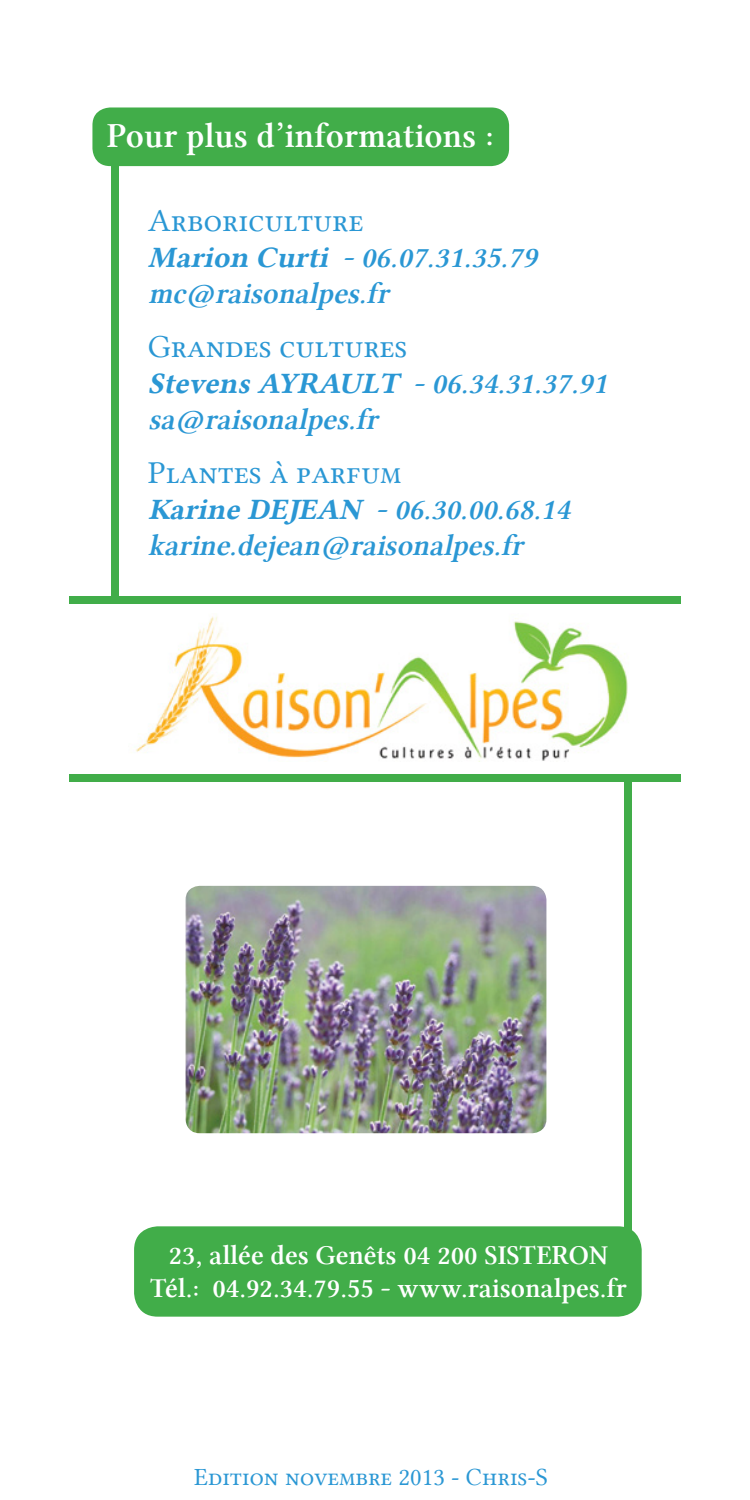
<style>
.page{position:relative;width:750px;height:1500px;background:#fff}
.page>*{position:absolute;margin:0;border:0;box-sizing:border-box;transform-origin:0 0}
.t1{font:35px "Lin Libertine Z";color:#fff}
.t2{font:32.5px "Lin Libertine Capitals";color:#2a97d4}
.t3{font:30px/36px "Lin Libertine Slanted Z";color:#2a97d4}
.t4{font:27.5px/33px "Lin Libertine Z";color:#fff;text-align:center}
.t5{font:25px "Lin Libertine Capitals";color:#2a97d4}
.s1{font-family:"Lin Libertine Slanted B"}
</style>
<div class="page">
<div style="left:134px;top:1226px;width:508px;height:91px;background:#41ad49;border-radius:24px"></div>
<div style="left:69px;top:597px;width:612px;height:7px;background:#41ad49"></div>
<div style="left:69px;top:775px;width:612px;height:7px;background:#41ad49"></div>
<div style="left:624px;top:777px;width:8px;height:496px;background:#41ad49"></div>
<div style="left:112px;top:163px;width:7px;height:439px;background:#41ad49"></div>
<img style="left:135px;top:616px;width:493px;height:145px">
<div style="left:92px;top:107px;width:417px;height:59px;background:#41ad49;border-radius:18px"></div>
<img style="left:185px;top:886px;width:361px;height:247px">
<p class="t1" style="left:107px;top:115px;width:387px">Pour plus d’informations :</p>
<p class="t2" style="left:148px;top:202px;width:217px">Arboriculture</p>
<p class="t3" style="left:148px;top:240px;width:390px"><span class="s1">Marion Curti</span> - 06.07.31.35.79 mc@raisonalpes.fr</p>
<p class="t2" style="left:148px;top:328px;width:261px">Grandes cultures</p>
<p class="t3" style="left:148px;top:366px;width:461px"><span class="s1">Stevens AYRAULT</span> - 06.34.31.37.91 sa@raisonalpes.fr</p>
<p class="t2" style="left:148px;top:454px;width:255px">Plantes à parfum</p>
<p class="t3" style="left:148px;top:492px;width:424px"><span class="s1">Karine DEJEAN</span> - 06.30.00.68.14 karine.dejean@raisonalpes.fr</p>
<p class="t4" style="left:150px;top:1240px;width:478px">23, allée des Genêts 04 200 SISTERON<br>Tél.: 04.92.34.79.55 - www.raisonalpes.fr</p>
<p class="t5" style="left:195px;top:1462px;width:355px">Edition novembre 2013 - Chris-S</p>
</div>
